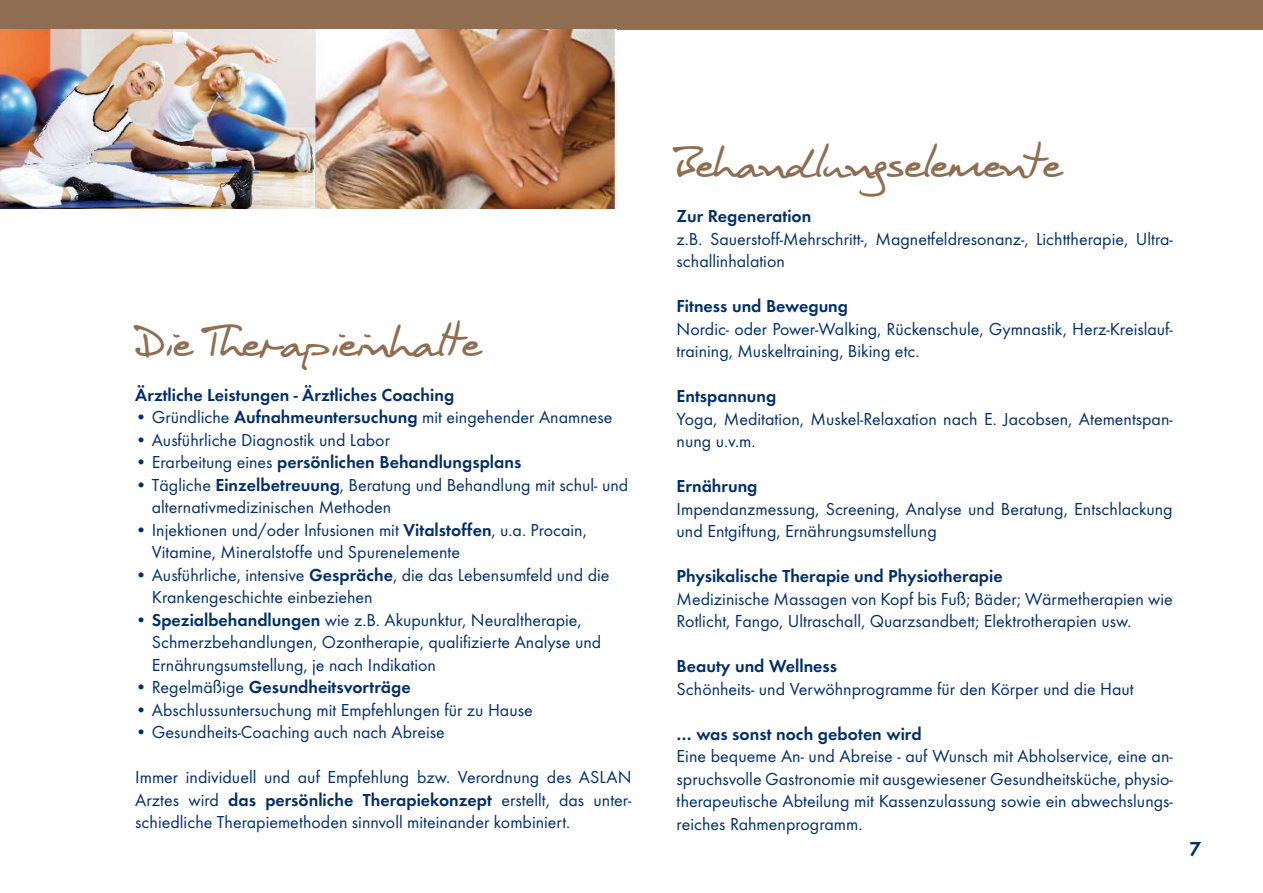
<style>
.page{position:relative;width:1263px;height:893px;background:#fff}
.page>*{position:absolute;margin:0;border:0;box-sizing:border-box;transform-origin:0 0}
.t1{font:45px "Harald Handwriting";color:#8f6d50}
.t2{font:18px/22.5px "Futura T";color:#002e6a}
.t3{font:600 18px "Futura T";color:#002e6a}
.s1{font-weight:600}
.s2{font-weight:400}
</style>
<div class="page">
<div style="left:0;top:0;width:1263px;height:30px;background:#8f6d50"></div>
<img style="left:0;top:30px;width:316px;height:178px">
<img style="left:316px;top:30px;width:301px;height:178px">
<h1 class="t1" style="left:135px;top:314px;width:346px">Die Therapieinhalte</h1>
<p class="t3" style="left:135px;top:384px;width:320px">Ärztliche Leistungen - Ärztliches Coaching</p>
<p class="t2" style="left:135px;top:406px;width:479px">• Gründliche <span class="s1">Aufnahmeuntersuchung</span> mit eingehender Anamnese</p>
<p class="t2" style="left:135px;top:428px;width:256px">• Ausführliche Diagnostik und Labor</p>
<p class="t3" style="left:135px;top:452px;width:387px"><span class="s2">• Erarbeitung eines</span> persönlichen Behandlungsplans</p>
<p class="t2" style="left:152px;top:473px;width:478px;text-indent:-17px">• Tägliche <span class="s1">Einzelbetreuung</span>, Beratung und Behandlung mit schul- und alternativmedizinischen Methoden</p>
<p class="t2" style="left:152px;top:518px;width:436px;text-indent:-17px">• Injektionen und/oder Infusionen mit <span class="s1">Vitalstoffen</span>, u.a. Procain,<br>Vitamine, Mineralstoffe und Spurenelemente</p>
<p class="t2" style="left:152px;top:563px;width:459px;text-indent:-17px">• Ausführliche, intensive <span class="s1">Gespräche</span>, die das Lebensumfeld und die<br>Krankengeschichte einbeziehen</p>
<p class="t2" style="left:152px;top:608px;width:451px;text-indent:-17px">• <span class="s1">Spezialbehandlungen</span> wie z.B. Akupunktur, Neuraltherapie,<br>Schmerzbehandlungen, Ozontherapie, qualifizierte Analyse und<br>Ernährungsumstellung, je nach Indikation</p>
<p class="t3" style="left:135px;top:677px;width:277px"><span class="s2">• Regelmäßige</span> Gesundheitsvorträge</p>
<p class="t2" style="left:135px;top:698px;width:399px">• Abschlussuntersuchung mit Empfehlungen für zu Hause</p>
<p class="t2" style="left:135px;top:721px;width:311px">• Gesundheits-Coaching auch nach Abreise</p>
<p class="t2" style="left:135px;top:766px;width:498px;text-align:justify">Immer individuell und auf Empfehlung bzw. Verordnung des ASLAN Arztes wird <span class="s1">das persönliche Therapiekonzept</span> erstellt, das unter&shy;schiedliche Therapiemethoden sinnvoll miteinander kombiniert.</p>
<h1 class="t1" style="left:677px;top:135px;width:385px">Behandlungselemente</h1>
<p class="t3" style="left:677px;top:205px;width:136px">Zur Regeneration</p>
<p class="t2" style="left:677px;top:227px;width:498px">z.B. Sauerstoff-Mehrschritt-, Magnetfeldresonanz-, Lichttherapie, Ultra&shy;schall-inhalation</p>
<p class="t3" style="left:677px;top:295px;width:173px">Fitness und Bewegung</p>
<p class="t2" style="left:677px;top:317px;width:498px">Nordic- oder Power-Walking, Rückenschule, Gymnastik, Herz-Kreislauf&shy;training, Muskeltraining, Biking etc.</p>
<p class="t3" style="left:677px;top:385px;width:101px">Entspannung</p>
<p class="t2" style="left:677px;top:407px;width:498px">Yoga, Meditation, Muskel-Relaxation nach E. Jacobsen, Atementspan&shy;nung u.v.m.</p>
<p class="t3" style="left:677px;top:475px;width:82px">Ernährung</p>
<p class="t2" style="left:677px;top:497px;width:498px">Impendanzmessung, Screening, Analyse und Beratung, Entschlackung und Entgiftung, Ernährungsumstellung</p>
<p class="t3" style="left:677px;top:565px;width:328px">Physikalische Therapie und Physiotherapie</p>
<p class="t2" style="left:677px;top:587px;width:498px">Medizinische Massagen von Kopf bis Fuß; Bäder; Wärmetherapien wie<br>Rotlicht, Fango, Ultraschall, Quarzsandbett; Elektrotherapien usw.</p>
<p class="t3" style="left:677px;top:655px;width:162px">Beauty und Wellness</p>
<p class="t2" style="left:677px;top:677px;width:459px">Schönheits- und Verwöhnprogramme für den Körper und die Haut</p>
<p class="t3" style="left:677px;top:723px;width:246px">… was sonst noch geboten wird</p>
<p class="t2" style="left:677px;top:745px;width:498px;text-align:justify">Eine bequeme An- und Abreise - auf Wunsch mit Abholservice, eine an&shy;spruchsvolle Gastronomie mit ausgewiesener Gesundheitsküche, physio&shy;therapeutische Abteilung mit Kassenzulassung sowie ein abwechslungs&shy;reiches Rahmenprogramm.</p>
</div>
